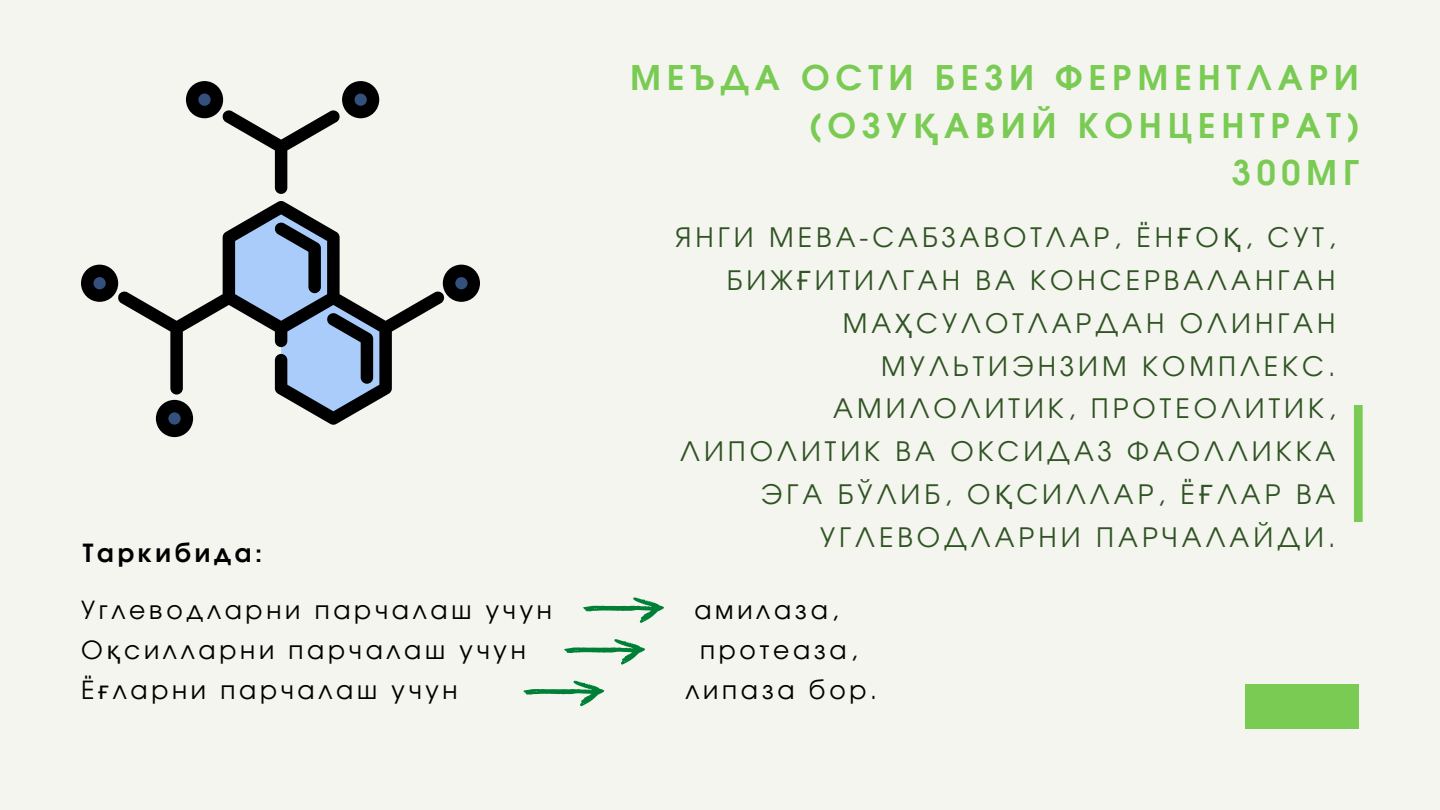
<style>
.page{position:relative;width:1440px;height:810px;background:#f4f5ef}
.page>*{position:absolute;margin:0;border:0;box-sizing:border-box;transform-origin:0 0}
.t1{font:700 34px/47.5px "Evolventa";letter-spacing:.17em;color:#7acb53;text-align:right}
.t2{font:26.8px/42.8px "Evolventa";letter-spacing:.15em;color:#305423;text-align:right}
.t3{font:25px "Evolventa";letter-spacing:.15em;color:#000}
.t4{font:700 25px "Evolventa";letter-spacing:.15em;color:#000}
.s1{font-family:"Noto Sans"}
</style>
<div class="page">
<div style="left:1245px;top:684px;width:114px;height:45px;background:#7acb53"></div>
<svg style="left:1354px;top:405px;width:9px;height:117px"></svg>
<svg style="left:118px;top:201px;width:325px;height:224px"></svg>
<svg style="left:186px;top:81px;width:193px;height:113px"></svg>
<svg style="left:81px;top:265px;width:37px;height:37px"></svg>
<svg style="left:443px;top:265px;width:37px;height:37px"></svg>
<svg style="left:156px;top:400px;width:37px;height:37px"></svg>
<svg style="left:582px;top:597px;width:82px;height:26px"></svg>
<svg style="left:564px;top:639px;width:81px;height:26px"></svg>
<svg style="left:523px;top:681px;width:81px;height:25px"></svg>
<p class="t1" style="left:630px;top:56px;width:730px">МЕЪДА ОСТИ БЕЗИ ФЕРМЕНТЛАРИ (ОЗУ<span class="s1">Қ</span>АВИЙ КОНЦЕНТРАТ)<br>300МГ</p>
<p class="t2" style="left:675px;top:218px;width:662px">ЯНГИ МЕВА-САБЗАВОТЛАР, ЁН<span class="s1">Ғ</span>О<span class="s1">Қ</span>, СУТ,<br>БИЖ<span class="s1">Ғ</span>ИТИЛГАН ВА КОНСЕРВАЛАНГАН<br>МА<span class="s1">Ҳ</span>СУЛОТЛАРДАН ОЛИНГАН<br>МУЛЬТИЭНЗИМ КОМПЛЕКС.<br>АМИЛОЛИТИК, ПРОТЕОЛИТИК,<br>ЛИПОЛИТИК ВА ОКСИДАЗ ФАОЛЛИККА<br>ЭГА БЎЛИБ, О<span class="s1">Қ</span>СИЛЛАР, Ё<span class="s1">Ғ</span>ЛАР ВА<br>УГЛЕВОДЛАРНИ ПАРЧАЛАЙДИ.</p>
<p class="t4" style="left:83px;top:542px;width:181px">Таркибида:</p>
<p class="t3" style="left:81px;top:599px;width:472px">Углеводларни парчалаш учун</p>
<p class="t3" style="left:694px;top:599px;width:146px">амилаза,</p>
<p class="t3" style="left:81px;top:639px;width:446px">О<span class="s1">қ</span>силларни парчалаш учун</p>
<p class="t3" style="left:700px;top:639px;width:159px">протеаза,</p>
<p class="t3" style="left:81px;top:679px;width:378px">Ё<span class="s1">ғ</span>ларни парчалаш учун</p>
<p class="t3" style="left:685px;top:679px;width:193px">липаза бор.</p>
</div>
